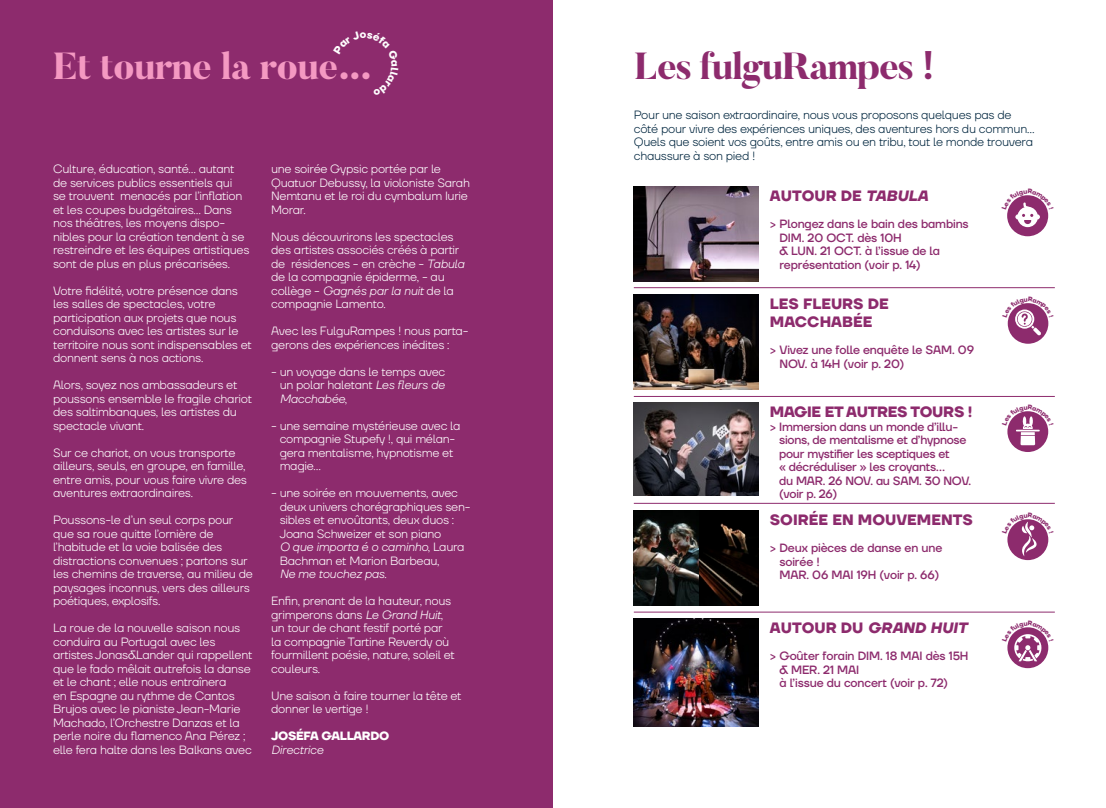
<style>
.page{position:relative;width:1106px;height:808px;background:#fff}
.page>*{position:absolute;margin:0;border:0;box-sizing:border-box;transform-origin:0 0}
.Titre{font:800 37.5px "Butler";letter-spacing:-.02em;color:#f499c2}
.Titre-2{font:800 37.5px "Butler";letter-spacing:-.04em;color:#8d2b6d}
.texte_descriptif{font:700 15px/18px "TT Firs Neue";color:#8d2b6d}
.texte_descriptif-2{font:700 15px "TT Firs Neue";letter-spacing:-.02em;color:#8d2b6d}
.texte_descriptif-3{font:italic 700 15px "TT Firs Neue";color:#8d2b6d}
.Descritpif_general{font:300 12px/13.5px "TT Firs Neue";letter-spacing:-.025em;color:#fff}
.texte_descriptif-4{font:500 12px/13.5px "TT Firs Neue";letter-spacing:-.01em;color:#8d2b6d}
.t1{font:300 12px/13.5px "TT Firs Neue";letter-spacing:-.025em;color:#00263f}
.Descritpif_general-2{font:700 12px/13.5px "TT Firs Neue";letter-spacing:-.025em;color:#fff}
.s1{font-style:italic}
.s2{font-weight:300;font-style:italic}
.s3{font-style:normal}
</style>
<div class="page">
<div style="left:1007px;top:303px;width:41px;height:41px;background:#8d2b6d;border-radius:50%"></div>
<div style="left:0;top:0;width:553px;height:808px;background:#8d2b6d"></div>
<img style="left:634px;top:187px;width:124px;height:94px">
<img style="left:634px;top:295px;width:124px;height:94px">
<img style="left:634px;top:403px;width:124px;height:93px">
<img style="left:634px;top:511px;width:124px;height:94px">
<img style="left:634px;top:619px;width:124px;height:108px">
<div style="left:1007px;top:195px;width:41px;height:41px;background:#8d2b6d;border-radius:50%"></div>
<svg style="left:1007px;top:411px;width:41px;height:41px"></svg>
<div style="left:1007px;top:519px;width:41px;height:41px;background:#8d2b6d;border-radius:50%"></div>
<div style="left:1007px;top:627px;width:41px;height:41px;background:#8d2b6d;border-radius:50%"></div>
<hr style="left:634px;top:287px;width:420px;height:1px;background:#8d2b6d">
<hr style="left:634px;top:396px;width:420px;height:1px;background:#8d2b6d">
<hr style="left:634px;top:503px;width:420px;height:1px;background:#8d2b6d">
<hr style="left:634px;top:612px;width:420px;height:1px;background:#8d2b6d">
<svg style="left:1007px;top:303px;width:42px;height:33px"></svg>
<svg style="left:1007px;top:195px;width:42px;height:32px"></svg>
<svg style="left:1007px;top:411px;width:42px;height:34px"></svg>
<svg style="left:1007px;top:519px;width:42px;height:37px"></svg>
<svg style="left:1007px;top:627px;width:42px;height:35px"></svg>
<p class="Titre" style="left:53px;top:42px;width:321px">Et tourne la roue…</p>
<p class="Descritpif_general" style="left:53px;top:162px;width:198px">Culture, éducation, santé… autant de services publics essentiels qui<br>se trouvent menacés par l’inflation et les coupes budgétaires... Dans nos théâtres, les moyens dispo&shy;nibles pour la création tendent à se restreindre et les équipes artistiques sont de plus en plus précarisées.</p>
<p class="Descritpif_general" style="left:53px;top:284px;width:200px">Votre fidélité, votre présence dans les salles de spectacles, votre participation aux projets que nous conduisons avec les artistes sur le territoire nous sont indispensables et donnent sens à nos actions.</p>
<p class="Descritpif_general" style="left:53px;top:378px;width:200px">Alors, soyez nos ambassadeurs et poussons ensemble le fragile chariot des saltimbanques, les artistes du spectacle vivant.</p>
<p class="Descritpif_general" style="left:53px;top:446px;width:195px">Sur ce chariot, on vous transporte ailleurs, seuls, en groupe, en famille, entre amis, pour vous faire vivre des aventures extraordinaires.</p>
<p class="Descritpif_general" style="left:53px;top:513px;width:201px">Poussons-le d’un seul corps pour que sa roue quitte l’ornière de l’habitude et la voie balisée des distractions convenues ; partons sur les chemins de traverse, au milieu de paysages inconnus, vers des ailleurs poétiques, explosifs.</p>
<p class="Descritpif_general" style="left:53px;top:621px;width:201px">La roue de la nouvelle saison nous conduira au Portugal avec les artistes Jonas&amp;Lander qui rappellent que le fado mêlait autrefois la danse et le chant ; elle nous entraînera<br>en Espagne au rythme de Cantos Brujos avec le pianiste Jean-Marie Machado, l’Orchestre Danzas et la perle noire du flamenco Ana Pérez ; elle fera halte dans les Balkans avec</p>
<p class="Descritpif_general" style="left:271px;top:162px;width:200px">une soirée Gypsic portée par le<br>Quatuor Debussy, la violoniste Sarah<br>Nemtanu et le roi du cymbalum Iurie<br>Morar.</p>
<p class="Descritpif_general" style="left:271px;top:230px;width:195px">Nous découvrirons les spectacles des artistes associés créés à partir de résidences - en crèche - <span class="s1">Tabula </span>de la compagnie épiderme, - au collège - <span class="s1">Gagnés par la nuit</span> de la compagnie Lamento.</p>
<p class="Descritpif_general" style="left:271px;top:324px;width:199px">Avec les FulguRampes ! nous parta&shy;gerons des expériences inédites :</p>
<p class="Descritpif_general" style="left:280px;top:365px;width:167px;text-align:justify;text-indent:-9px">- un voyage dans le temps avec un polar haletant <span class="s1">Les fleurs de Macchabée</span>,</p>
<p class="Descritpif_general" style="left:280px;top:419px;width:182px;text-indent:-9px">- une semaine mystérieuse avec la compagnie Stupefy !, qui mélan&shy;gera mentalisme, hypnotisme et magie...</p>
<p class="Descritpif_general" style="left:280px;top:486px;width:192px;text-indent:-9px">- une soirée en mouvements, avec deux univers chorégraphiques sen&shy;sibles et envoûtants, deux duos :<br>Joana Schweizer et son piano<br><span class="s1">O que importa é o caminho</span>, Laura<br>Bachman et Marion Barbeau,<br><span class="s1">Ne me touchez pas</span>.</p>
<p class="Descritpif_general" style="left:271px;top:594px;width:185px">Enfin, prenant de la hauteur, nous grimperons dans <span class="s1">Le Grand Huit</span>, un tour de chant festif porté par la compagnie Tartine Reverdy où fourmillent poésie, nature, soleil et couleurs.</p>
<p class="Descritpif_general" style="left:271px;top:689px;width:192px">Une saison à faire tourner la tête et donner le vertige !</p>
<p class="Descritpif_general-2" style="left:271px;top:729px;width:120px">JOSÉFA GALLARDO<br><span class="s2">Directrice</span></p>
<p class="Titre-2" style="left:634px;top:42px;width:302px">Les fulguRampes !</p>
<p class="t1" style="left:634px;top:108px;width:402px">Pour une saison extraordinaire, nous vous proposons quelques pas de côté pour vivre des expériences uniques, des aventures hors du commun… Quels que soient vos goûts, entre amis ou en tribu, tout le monde trouvera chaussure à son pied !</p>
<p class="texte_descriptif" style="left:770px;top:187px;width:159px">AUTOUR DE <span class="s1">TABULA</span></p>
<p class="texte_descriptif-4" style="left:779px;top:217px;width:191px;text-indent:-9px">&gt; Plongez dans le bain des bambins<br>DIM. 20 OCT. dès 10H<br>&amp; LUN. 21 OCT. à l’issue de la représentation (voir p. 14)</p>
<p class="texte_descriptif" style="left:770px;top:295px;width:120px">LES FLEURS DE<br>MACCHABÉE</p>
<p class="texte_descriptif-4" style="left:779px;top:343px;width:196px;text-indent:-9px">&gt; Vivez une folle enquête le SAM. 09<br>NOV. à 14H (voir p. 20)</p>
<p class="texte_descriptif-2" style="left:770px;top:401px;width:204px">MAGIE ET AUTRES TOURS !</p>
<p class="texte_descriptif-4" style="left:779px;top:419px;width:193px;text-indent:-9px">&gt; Immersion dans un monde d’illu&shy;sions, de mentalisme et d’hypnose pour mystifier les sceptiques et<br>« décréduliser » les croyants...<br>du MAR. 26 NOV. au SAM. 30 NOV. (voir p. 26)</p>
<p class="texte_descriptif" style="left:770px;top:511px;width:204px">SOIRÉE EN MOUVEMENTS</p>
<p class="texte_descriptif-4" style="left:779px;top:541px;width:164px;text-indent:-9px">&gt; Deux pièces de danse en une soirée !<br>MAR. 06 MAI 19H (voir p. 66)</p>
<p class="texte_descriptif-3" style="left:770px;top:618px;width:199px"><span class="s3">AUTOUR DU</span> GRAND HUIT</p>
<p class="texte_descriptif-4" style="left:779px;top:649px;width:191px;text-indent:-9px">&gt; Goûter forain DIM. 18 MAI dès 15H &amp; MER. 21 MAI<br>à l’issue du concert (voir p. 72)</p>
</div>
